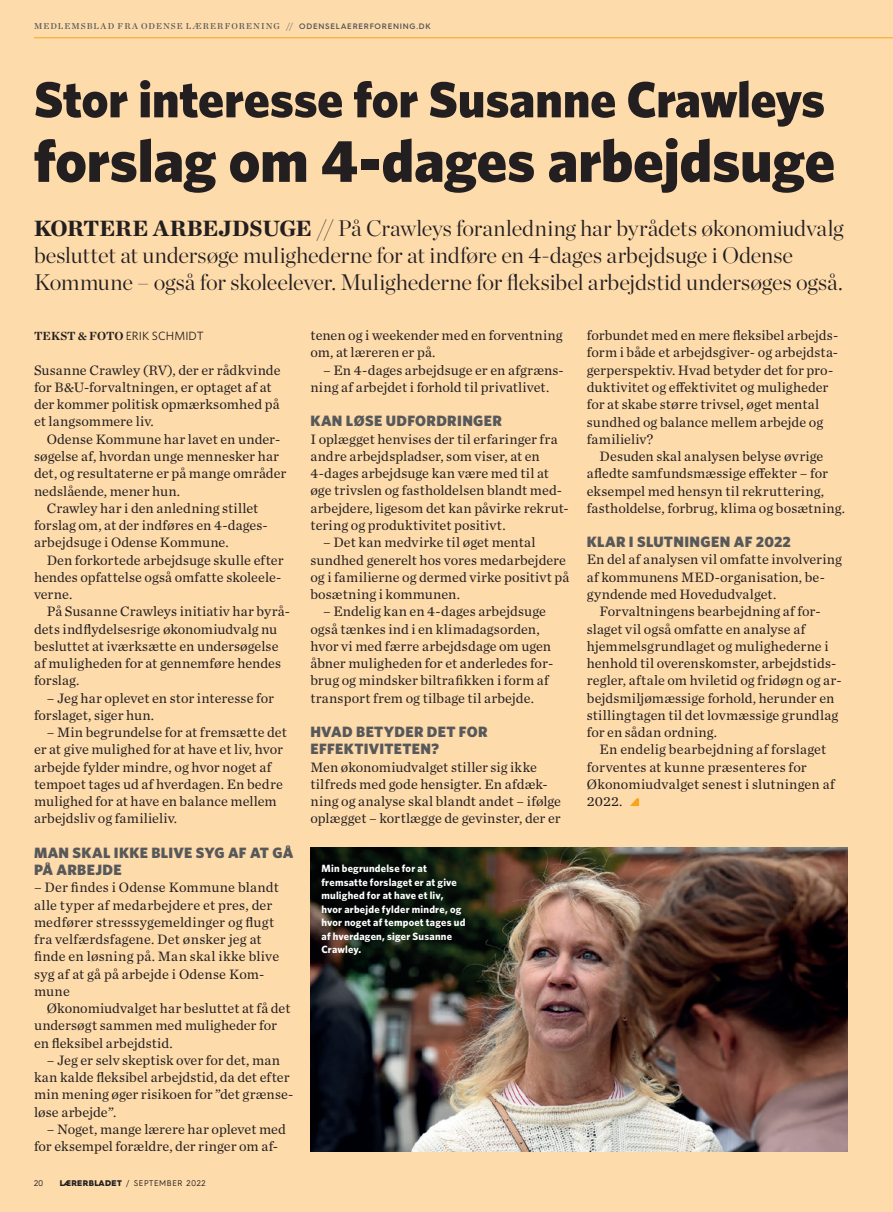
<style>
.page{position:relative;width:893px;height:1212px;background:#fedbab}
.page>*{position:absolute;margin:0;border:0;box-sizing:border-box;transform-origin:0 0}
.t1{font:900 60px "Whitney";letter-spacing:-.005em;color:#231f20}
.t2{font:900 51px "Whitney";letter-spacing:-.005em;color:#231f20}
.t3{font:300 22.5px/27px "Chronicle Display";letter-spacing:-.01em;color:#231f20}
.t4{font:900 15px/17.2px "Whitney";letter-spacing:.02em;color:#57585a}
.t5{font:14.25px/17.2px "Chronicle Text G1";letter-spacing:.005em;color:#231f20}
.t6{font:12px "Whitney";letter-spacing:.005em;color:#231f20}
.t7{font:700 10.5px/13.5px "Whitney";letter-spacing:.02em;color:#fff}
.t8{font:8.7px "Chronicle Deck Semi";letter-spacing:.125em;color:#57585a}
.t9{font:8.25px "Hurme Geometric Sans 3";letter-spacing:.07em;color:#231f20}
.s1{font-family:"Chronicle Deck";font-weight:700}
.s2{font-family:"Hurme Geometric Sans 3";font-weight:600;font-size:7.95px}
.s3{font-family:"Chronicle Deck";font-weight:900}
.s4{font-weight:900}
</style>
<div class="page">
<img style="left:310px;top:847px;width:538px;height:304px">
<hr style="left:34px;top:37px;width:859px;height:1px;background:#f9a31b">
<svg style="left:630px;top:798px;width:9px;height:8px"></svg>
<p class="t8" style="left:34px;top:19px;width:398px">MEDLEMSBLAD FRA ODENSE LÆRERFORENING <span class="s1">//</span> <span class="s2">ODENSELAERERFORENING.DK</span></p>
<h2 class="t2" style="left:34px;top:65px;width:793px">Stor interesse for Susanne Crawleys</h2>
<h1 class="t1" style="left:34px;top:121px;width:803px">forslag om 4-dages arbejdsuge</h1>
<p class="t3" style="left:34px;top:213px;width:811px"><span class="s3">KORTERE ARBEJDSUGE</span> // På Crawleys foranledning har byrådets økonomiudvalg besluttet at undersøge mulighederne for at indføre en 4-dages arbejdsuge i Odense<br>Kommune – også for skoleelever. Mulighederne for fleksibel arbejdstid undersøges også.</p>
<p class="t5" style="left:310px;top:326px;width:254px">tenen og i weekender med en forventning om, at læreren er på.</p>
<p class="t5" style="left:310px;top:361px;width:255px;text-indent:13px">– En 4-dages arbejdsuge er en afgræns&shy;ning af arbejdet i forhold til privatlivet.</p>
<p class="t4" style="left:310px;top:412px;width:193px">KAN LØSE UDFORDRINGER</p>
<p class="t5" style="left:310px;top:429px;width:260px">I oplægget henvises der til erfaringer fra andre arbejdspladser, som viser, at en 4-dages arbejdsuge kan være med til at øge trivslen og fastholdelsen blandt med&shy;arbejdere, ligesom det kan påvirke rekrut&shy;tering og produktivitet positivt.</p>
<p class="t5" style="left:310px;top:533px;width:260px;text-indent:13px">– Det kan medvirke til øget mental sundhed generelt hos vores medarbejdere og i familierne og dermed virke positivt på bosætning i kommunen.</p>
<p class="t5" style="left:310px;top:602px;width:244px;text-indent:13px">– Endelig kan en 4-dages arbejdsuge også tænkes ind i en klimadagsorden, hvor vi med færre arbejdsdage om ugen åbner muligheden for et anderledes for&shy;brug og mindsker biltrafikken i form af transport frem og tilbage til arbejde.</p>
<p class="t4" style="left:310px;top:723px;width:179px">HVAD BETYDER DET FOR<br>EFFEKTIVITETEN?</p>
<p class="t5" style="left:310px;top:757px;width:252px">Men økonomiudvalget stiller sig ikke tilfreds med gode hensigter. En afdæk&shy;ning og analyse skal blandt andet – ifølge oplægget – kortlægge de gevinster, der er</p>
<p class="t5" style="left:587px;top:326px;width:253px">forbundet med en mere fleksibel arbejds&shy;form i både et arbejdsgiver- og arbejdsta&shy;gerperspektiv. Hvad betyder det for pro&shy;duktivitet og effektivitet og muligheder for at skabe større trivsel, øget mental sundhed og balance mellem arbejde og familieliv?</p>
<p class="t5" style="left:587px;top:447px;width:260px;text-indent:13px">Desuden skal analysen belyse øvrige afledte samfundsmæssige effekter – for eksempel med hensyn til rekruttering, fastholdelse, forbrug, klima og bosætning.</p>
<p class="t4" style="left:587px;top:533px;width:206px">KLAR I SLUTNINGEN AF 2022</p>
<p class="t5" style="left:587px;top:550px;width:257px">En del af analysen vil omfatte involvering af kommunens MED-organisation, be&shy;gyndende med Hovedudvalget.</p>
<p class="t5" style="left:587px;top:602px;width:256px;text-indent:13px">Forvaltningens bearbejdning af for&shy;slaget vil også omfatte en analyse af hjemmelsgrundlaget og mulighederne i henhold til overenskomster, arbejdstids&shy;regler, aftale om hviletid og fridøgn og ar&shy;bejdsmiljømæssige forhold, herunder en stillingtagen til det lovmæssige grundlag for en sådan ordning.</p>
<p class="t5" style="left:587px;top:740px;width:250px;text-indent:13px">En endelig bearbejdning af forslaget forventes at kunne præsenteres for<br>Økonomiudvalget senest i slutningen af<br>2022.</p>
<p class="t6" style="left:34px;top:328px;width:171px"><span class="s1">TEKST &amp; FOTO</span> ERIK SCHMIDT</p>
<p class="t5" style="left:34px;top:360px;width:248px">Susanne Crawley (RV), der er rådkvinde for B&amp;U-forvaltningen, er optaget af at der kommer politisk opmærksomhed på et langsommere liv.</p>
<p class="t5" style="left:47px;top:430px;width:235px">Odense Kommune har lavet en under-</p>
<p class="t5" style="left:34px;top:447px;width:247px">søgelse af, hvordan unge mennesker har</p>
<p class="t5" style="left:34px;top:464px;width:254px">det, og resultaterne er på mange områder</p>
<p class="t5" style="left:34px;top:481px;width:148px">nedslående, mener hun.</p>
<p class="t5" style="left:47px;top:499px;width:213px">Crawley har i den anledning stillet</p>
<p class="t5" style="left:34px;top:516px;width:235px">forslag om, at der indføres en 4-dages-</p>
<p class="t5" style="left:34px;top:533px;width:196px">arbejdsuge i Odense Kommune.</p>
<p class="t5" style="left:47px;top:550px;width:238px">Den forkortede arbejdsuge skulle efter</p>
<p class="t5" style="left:34px;top:568px;width:249px">hendes opfattelse også omfatte skoleele-</p>
<p class="t5" style="left:34px;top:585px;width:40px">verne.</p>
<p class="t5" style="left:47px;top:602px;width:245px">På Susanne Crawleys initiativ har byrå-</p>
<p class="t5" style="left:34px;top:619px;width:245px">dets indflydelsesrige økonomiudvalg nu</p>
<p class="t5" style="left:34px;top:637px;width:246px">besluttet at iværksætte en undersøgelse</p>
<p class="t5" style="left:34px;top:654px;width:249px">af muligheden for at gennemføre hendes</p>
<p class="t5" style="left:34px;top:671px;width:47px">forslag.</p>
<p class="t5" style="left:34px;top:688px;width:241px;text-indent:13px">– Jeg har oplevet en stor interesse for forslaget, siger hun.</p>
<p class="t5" style="left:34px;top:723px;width:254px;text-indent:13px">– Min begrundelse for at fremsætte det er at give mulighed for at have et liv, hvor arbejde fylder mindre, og hvor noget af tempoet tages ud af hverdagen. En bedre mulighed for at have en balance mellem arbejdsliv og familieliv.</p>
<p class="t4" style="left:34px;top:843px;width:261px">MAN SKAL IKKE BLIVE SYG AF AT GÅ<br>PÅ ARBEJDE</p>
<p class="t5" style="left:34px;top:878px;width:247px">– Der findes i Odense Kommune blandt alle typer af medarbejdere et pres, der medfører stresssygemeldinger og flugt fra velfærdsfagene. Det ønsker jeg at finde en løsning på. Man skal ikke blive syg af at gå på arbejde i Odense Kom&shy;mune</p>
<p class="t5" style="left:34px;top:999px;width:258px;text-indent:13px">Økonomiudvalget har besluttet at få det undersøgt sammen med muligheder for en fleksibel arbejdstid.</p>
<p class="t5" style="left:34px;top:1051px;width:261px;text-indent:13px">– Jeg er selv skeptisk over for det, man kan kalde fleksibel arbejdstid, da det efter min mening øger risikoen for ”det grænse&shy;løse arbejde”.</p>
<p class="t5" style="left:34px;top:1120px;width:254px;text-indent:13px">– Noget, mange lærere har oplevet med for eksempel forældre, der ringer om af-</p>
<p class="t7" style="left:321px;top:862px;width:145px">Min begrundelse for at fremsatte forslaget er at give mulighed for at have et liv, hvor arbejde fylder mindre, og hvor noget af tempoet tages ud af hverdagen, siger Susanne<br>Crawley.</p>
<p class="t9" style="left:34px;top:1177px;width:11px">20</p>
<p class="t9" style="left:60px;top:1177px;width:147px"><span class="s4">LÆRERBLADET</span> / SEPTEMBER 2022</p>
</div>
